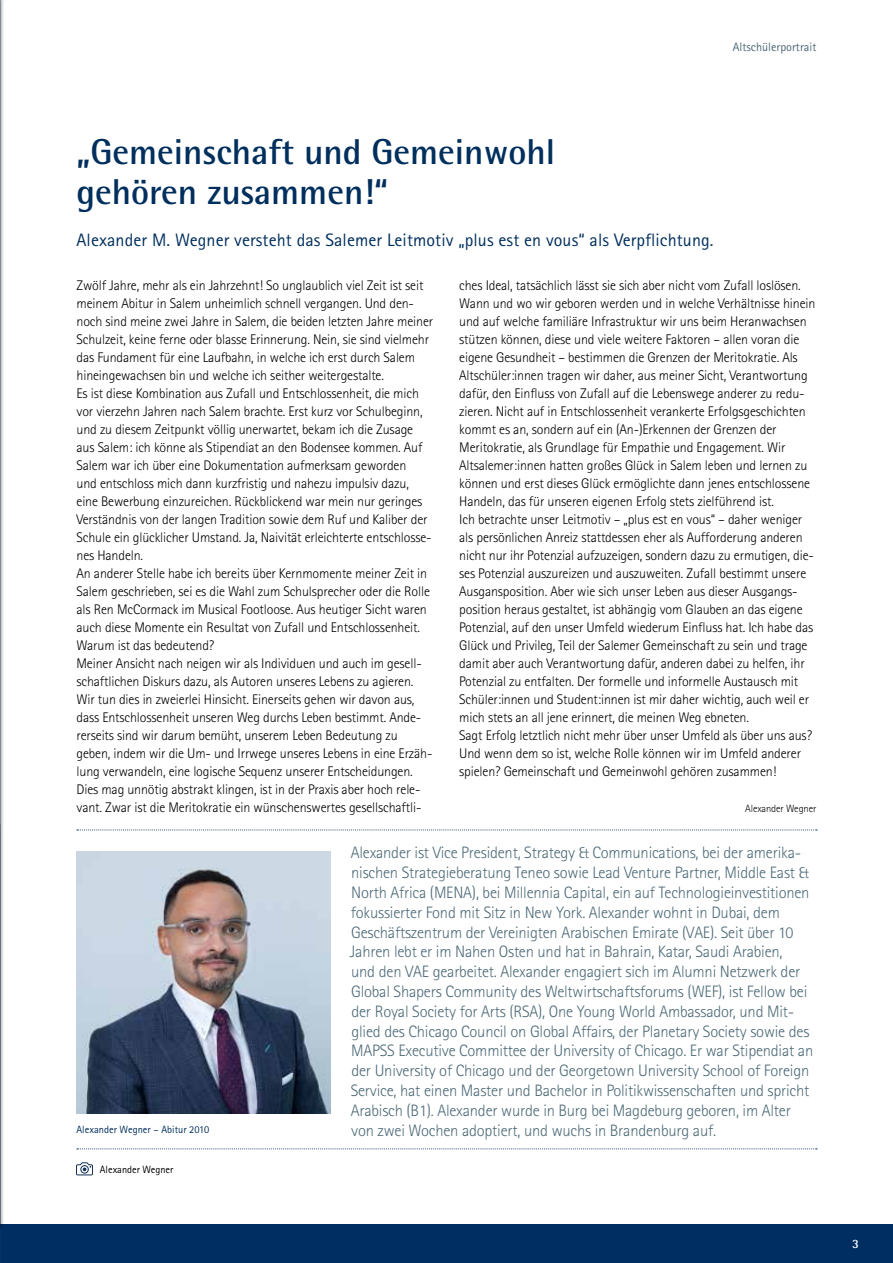
<style>
.page{position:relative;width:893px;height:1263px;background:#fff}
.page>*{position:absolute;margin:0;border:0;box-sizing:border-box;transform-origin:0 0}
.t1{font:700 36px/40.5px "Rotis Semi Sans Std";color:#002f5d}
.t2{font:18px "Rotis Sans Serif Std";letter-spacing:.005em;color:#002f5d}
.t3{font:300 16.5px/19.8px "Rotis Sans Serif Std";letter-spacing:-.015em;color:#4d6a77}
.t4{font:300 13.95px/18px "Rotis Sans Serif Std";letter-spacing:-.01em;color:#000}
.t5{font:700 12.75px "Rotis Semi Sans Std";color:#fff}
.t6{font:12.15px "Rotis Sans Serif Std";color:#4d6a77}
.t7{font:10.5px "Rotis Sans Serif Std";color:#002f5d}
.t8{font:300 10.5px "Rotis Sans Serif Std";letter-spacing:-.01em;color:#000}
.t9{font:10.5px "Rotis Sans Serif Std";color:#000}
</style>
<div class="page">
<div style="left:0;top:1225px;width:893px;height:38px;background:#002e63"></div>
<div style="left:0;top:0;width:5px;height:1231px;background:#000;opacity:.74"></div>
<img style="left:77px;top:851px;width:254px;height:262px">
<svg style="left:77px;top:830px;width:740px;height:1px"></svg>
<svg style="left:77px;top:1148px;width:740px;height:1px"></svg>
<svg style="left:76px;top:1162px;width:17px;height:13px"></svg>
<p class="t6" style="left:733px;top:40px;width:85px">Altschülerportrait</p>
<h1 class="t1" style="left:77px;top:131px;width:480px">„Gemeinschaft und Gemeinwohl gehören zusammen!“</h1>
<p class="t2" style="left:77px;top:229px;width:638px">Alexander M. Wegner versteht das Salemer Leitmotiv „plus est en vous“ als Verpflichtung.</p>
<p class="t4" style="left:77px;top:276px;width:358px">Zwölf Jahre, mehr als ein Jahrzehnt! So unglaublich viel Zeit ist seit meinem Abitur in Salem unheimlich schnell vergangen. Und den&shy;noch sind meine zwei Jahre in Salem, die beiden letzten Jahre meiner Schulzeit, keine ferne oder blasse Erinnerung. Nein, sie sind vielmehr das Fundament für eine Laufbahn, in welche ich erst durch Salem hineingewachsen bin und welche ich seither weitergestalte.<br>Es ist diese Kombination aus Zufall und Entschlossenheit, die mich vor vierzehn Jahren nach Salem brachte. Erst kurz vor Schulbeginn, und zu diesem Zeitpunkt völlig unerwartet, bekam ich die Zusage aus Salem: ich könne als Stipendiat an den Bodensee kommen. Auf Salem war ich über eine Dokumentation aufmerksam geworden<br>und entschloss mich dann kurzfristig und nahezu impulsiv dazu, eine Bewerbung einzureichen. Rückblickend war mein nur geringes Verständnis von der langen Tradition sowie dem Ruf und Kaliber der Schule ein glücklicher Umstand. Ja, Naivität erleichterte entschlosse&shy;nes Handeln.<br>An anderer Stelle habe ich bereits über Kernmomente meiner Zeit in Salem geschrieben, sei es die Wahl zum Schulsprecher oder die Rolle als Ren McCormack im Musical Footloose. Aus heutiger Sicht waren auch diese Momente ein Resultat von Zufall und Entschlossenheit.<br>Warum ist das bedeutend?<br>Meiner Ansicht nach neigen wir als Individuen und auch im gesell&shy;schaftlichen Diskurs dazu, als Autoren unseres Lebens zu agieren.<br>Wir tun dies in zweierlei Hinsicht. Einerseits gehen wir davon aus, dass Entschlossenheit unseren Weg durchs Leben bestimmt. Ande&shy;rerseits sind wir darum bemüht, unserem Leben Bedeutung zu geben, indem wir die Um- und Irrwege unseres Lebens in eine Erzäh&shy;lung verwandeln, eine logische Sequenz unserer Entscheidungen.<br>Dies mag unnötig abstrakt klingen, ist in der Praxis aber hoch rele&shy;vant. Zwar ist die Meritokratie ein wünschenswertes gesellschaftli-</p>
<p class="t4" style="left:459px;top:276px;width:358px">ches Ideal, tatsächlich lässt sie sich aber nicht vom Zufall loslösen.<br>Wann und wo wir geboren werden und in welche Verhältnisse hinein und auf welche familiäre Infrastruktur wir uns beim Heranwachsen stützen können, diese und viele weitere Faktoren – allen voran die eigene Gesundheit – bestimmen die Grenzen der Meritokratie. Als Altschüler:innen tragen wir daher, aus meiner Sicht, Verantwortung dafür, den Einfluss von Zufall auf die Lebenswege anderer zu redu&shy;zieren. Nicht auf in Entschlossenheit verankerte Erfolgsgeschichten kommt es an, sondern auf ein (An-)Erkennen der Grenzen der Meritokratie, als Grundlage für Empathie und Engagement. Wir Altsalemer:innen hatten großes Glück in Salem leben und lernen zu können und erst dieses Glück ermöglichte dann jenes entschlossene Handeln, das für unseren eigenen Erfolg stets zielführend ist.<br>Ich betrachte unser Leitmotiv – „plus est en vous“ – daher weniger als persönlichen Anreiz stattdessen eher als Aufforderung anderen nicht nur ihr Potenzial aufzuzeigen, sondern dazu zu ermutigen, die&shy;ses Potenzial auszureizen und auszuweiten. Zufall bestimmt unsere Ausgansposition. Aber wie sich unser Leben aus dieser Ausgangs&shy;position heraus gestaltet, ist abhängig vom Glauben an das eigene Potenzial, auf den unser Umfeld wiederum Einfluss hat. Ich habe das Glück und Privileg, Teil der Salemer Gemeinschaft zu sein und trage damit aber auch Verantwortung dafür, anderen dabei zu helfen, ihr Potenzial zu entfalten. Der formelle und informelle Austausch mit Schüler:innen und Student:innen ist mir daher wichtig, auch weil er mich stets an all jene erinnert, die meinen Weg ebneten.<br>Sagt Erfolg letztlich nicht mehr über unser Umfeld als über uns aus?<br>Und wenn dem so ist, welche Rolle können wir im Umfeld anderer spielen? Gemeinschaft und Gemeinwohl gehören zusammen!</p>
<p class="t8" style="left:745px;top:802px;width:73px">Alexander Wegner</p>
<p class="t7" style="left:77px;top:1123px;width:134px">Alexander Wegner – Abitur 2010</p>
<p class="t9" style="left:100px;top:1164px;width:75px">Alexander Wegner</p>
<p class="t3" style="left:350px;top:843px;width:465px">Alexander ist Vice President, Strategy &amp; Communications, bei der amerika&shy;nischen Strategieberatung Teneo sowie Lead Venture Partner, Middle East &amp; North Africa (MENA), bei Millennia Capital, ein auf Technologieinvestitionen fokussierter Fond mit Sitz in New York. Alexander wohnt in Dubai, dem Geschäftszentrum der Vereinigten Arabischen Emirate (VAE). Seit über 10<br>Jahren lebt er im Nahen Osten und hat in Bahrain, Katar, Saudi Arabien,<br>und den VAE gearbeitet. Alexander engagiert sich im Alumni Netzwerk der Global Shapers Community des Weltwirtschaftsforums (WEF), ist Fellow bei der Royal Society for Arts (RSA), One Young World Ambassador, und Mit&shy;glied des Chicago Council on Global Affairs, der Planetary Society sowie des MAPSS Executive Committee der University of Chicago. Er war Stipendiat an der University of Chicago und der Georgetown University School of Foreign Service, hat einen Master und Bachelor in Politikwissenschaften und spricht Arabisch (B1). Alexander wurde in Burg bei Magdeburg geboren, im Alter von zwei Wochen adoptiert, und wuchs in Brandenburg auf.</p>
<p class="t5" style="left:852px;top:1236px;width:8px">3</p>
</div>
